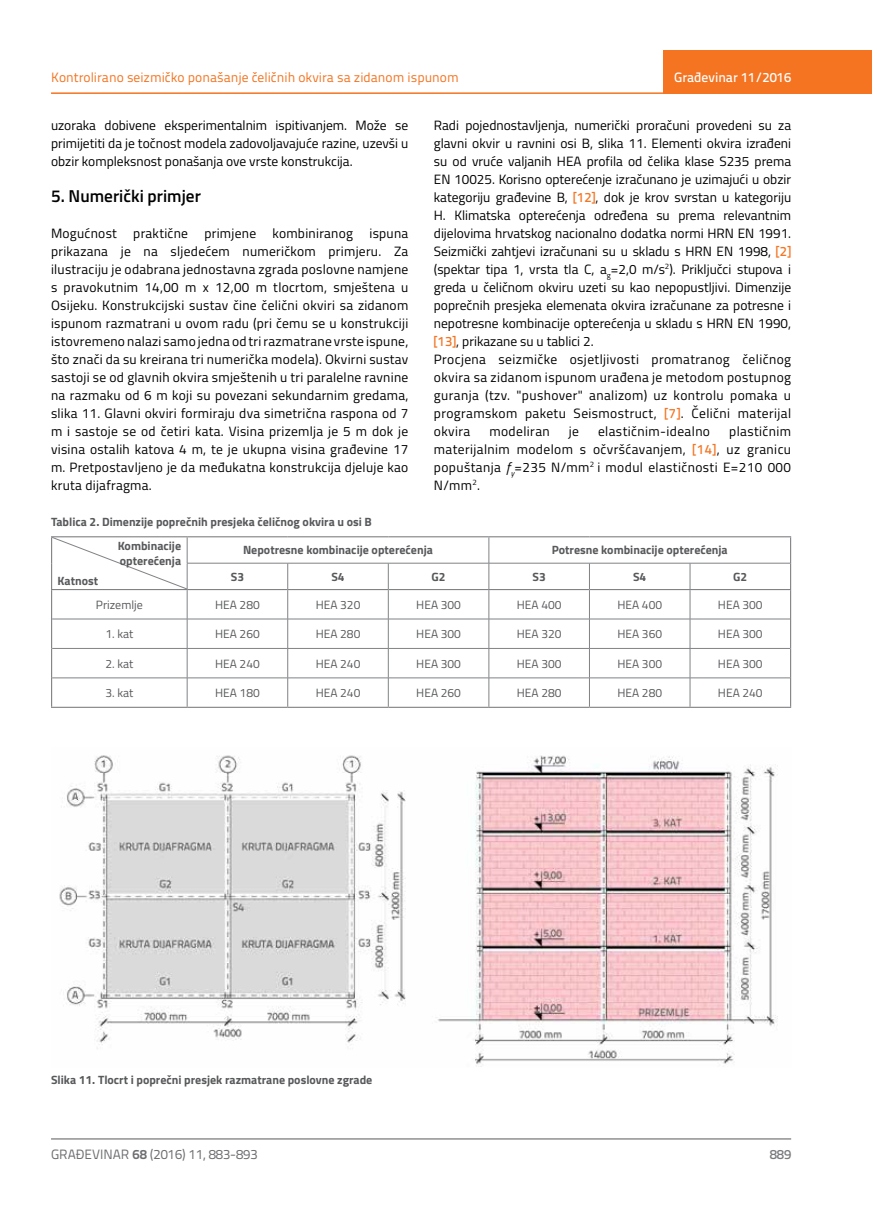
<style>
.page{position:relative;width:872px;height:1212px;background:#fff}
.page>*{position:absolute;margin:0;border:0;box-sizing:border-box;transform-origin:0 0}
.t1{font:600 17.25px "Titillium";color:#000}
.t2{font:13.5px/18px "Titillium";color:#000;text-align:justify}
.t3{font:13.5px "Titillium Text 22 L";color:#f47421}
.t4{font:13.5px "Titillium Text 22 L";color:#6d6e71}
.t5{font:13.5px "Titillium";letter-spacing:.03em;color:#000}
.t6{font:500 13.5px "Titillium Text 22 L";color:#fff}
.t7{font:500 13.5px "Titillium Text 22 L";color:#797a7d}
.t8{font:700 12px/15px "Titillium";color:#58595b}
.t9{font:12px "Titillium";color:#58595b}
.s1{font-family:"Titillium Text 22 L";font-weight:500;color:#f47421}
.s2{font-style:italic}
.s3{font-weight:700}
</style>
<div class="page">
<hr style="left:51px;top:92px;width:821px;height:2px;background:#f47421">
<div style="left:663px;top:50px;width:209px;height:44px;background:#f47421"></div>
<hr style="left:51px;top:1139px;width:740px;height:1px;background:#58595b">
<hr style="left:187px;top:563px;width:101px;height:1px;background:#808285">
<hr style="left:288px;top:563px;width:100px;height:1px;background:#808285">
<hr style="left:388px;top:563px;width:101px;height:1px;background:#808285">
<hr style="left:489px;top:563px;width:100px;height:1px;background:#808285">
<hr style="left:589px;top:563px;width:101px;height:1px;background:#808285">
<hr style="left:690px;top:563px;width:100px;height:1px;background:#808285">
<hr style="left:187px;top:619px;width:101px;height:1px;background:#808285">
<hr style="left:288px;top:619px;width:100px;height:1px;background:#808285">
<hr style="left:388px;top:619px;width:101px;height:1px;background:#808285">
<hr style="left:489px;top:619px;width:100px;height:1px;background:#808285">
<hr style="left:589px;top:619px;width:101px;height:1px;background:#808285">
<hr style="left:690px;top:619px;width:100px;height:1px;background:#808285">
<hr style="left:187px;top:648px;width:101px;height:1px;background:#808285">
<hr style="left:288px;top:648px;width:100px;height:1px;background:#808285">
<hr style="left:388px;top:648px;width:101px;height:1px;background:#808285">
<hr style="left:489px;top:648px;width:100px;height:1px;background:#808285">
<hr style="left:589px;top:648px;width:101px;height:1px;background:#808285">
<hr style="left:690px;top:648px;width:100px;height:1px;background:#808285">
<hr style="left:187px;top:678px;width:101px;height:1px;background:#808285">
<hr style="left:288px;top:678px;width:100px;height:1px;background:#808285">
<svg style="left:287px;top:563px;width:1px;height:144px"></svg>
<hr style="left:388px;top:678px;width:101px;height:1px;background:#808285">
<svg style="left:388px;top:563px;width:1px;height:144px"></svg>
<hr style="left:489px;top:678px;width:100px;height:1px;background:#808285">
<svg style="left:488px;top:537px;width:1px;height:170px"></svg>
<hr style="left:589px;top:678px;width:101px;height:1px;background:#808285">
<svg style="left:589px;top:563px;width:1px;height:144px"></svg>
<hr style="left:690px;top:678px;width:100px;height:1px;background:#808285">
<svg style="left:690px;top:563px;width:1px;height:144px"></svg>
<hr style="left:790px;top:648px;width:1px;height:30px;background:#808285">
<svg style="left:790px;top:678px;width:1px;height:29px"></svg>
<hr style="left:51px;top:707px;width:136px;height:1px;background:#808285">
<hr style="left:187px;top:707px;width:101px;height:1px;background:#808285">
<hr style="left:288px;top:707px;width:100px;height:1px;background:#808285">
<hr style="left:388px;top:707px;width:101px;height:1px;background:#808285">
<hr style="left:489px;top:707px;width:100px;height:1px;background:#808285">
<hr style="left:589px;top:707px;width:101px;height:1px;background:#808285">
<hr style="left:690px;top:707px;width:101px;height:1px;background:#808285">
<hr style="left:187px;top:536px;width:101px;height:1px;background:#808285">
<hr style="left:288px;top:536px;width:100px;height:1px;background:#808285">
<hr style="left:388px;top:536px;width:101px;height:1px;background:#808285">
<hr style="left:489px;top:536px;width:100px;height:1px;background:#808285">
<hr style="left:589px;top:536px;width:101px;height:1px;background:#808285">
<hr style="left:690px;top:536px;width:101px;height:1px;background:#808285">
<svg style="left:790px;top:537px;width:1px;height:111px"></svg>
<hr style="left:187px;top:589px;width:101px;height:1px;background:#808285">
<hr style="left:288px;top:589px;width:100px;height:1px;background:#808285">
<hr style="left:388px;top:589px;width:101px;height:1px;background:#808285">
<hr style="left:489px;top:589px;width:100px;height:1px;background:#808285">
<hr style="left:589px;top:589px;width:101px;height:1px;background:#808285">
<hr style="left:690px;top:589px;width:101px;height:1px;background:#808285">
<hr style="left:51px;top:536px;width:136px;height:1px;background:#808285">
<svg style="left:51px;top:537px;width:137px;height:170px"></svg>
<img style="left:59px;top:755px;width:719px;height:312px">
<p class="t3" style="left:51px;top:68px;width:409px">Kontrolirano seizmičko ponašanje čeličnih okvira sa zidanom ispunom</p>
<p class="t2" style="left:51px;top:115px;width:359px">uzoraka dobivene eksperimentalnim ispitivanjem. Može se primijetiti da je točnost modela zadovoljavajuće razine, uzevši u obzir kompleksnost ponašanja ove vrste konstrukcija.</p>
<p class="t1" style="left:51px;top:183px;width:151px">5. Numerički primjer</p>
<p class="t2" style="left:51px;top:223px;width:359px">Mogućnost praktične primjene kombiniranog ispuna prikazana je na sljedećem numeričkom primjeru. Za ilustraciju je odabrana jednostavna zgrada poslovne namjene s pravokutnim 14,00 m x 12,00 m tlocrtom, smještena u Osijeku. Konstrukcijski sustav čine čelični okviri sa zidanom ispunom razmatrani u ovom radu (pri čemu se u konstrukciji istovremeno nalazi samo jedna od tri razmatrane vrste ispune, što znači da su kreirana tri numerička modela). Okvirni sustav sastoji se od glavnih okvira smještenih u tri paralelne ravnine na razmaku od 6 m koji su povezani sekundarnim gredama, slika 11. Glavni okviri formiraju dva simetrična raspona od 7 m i sastoje se od četiri kata. Visina prizemlja je 5 m dok je visina ostalih katova 4 m, te je ukupna visina građevine 17 m. Pretpostavljeno je da međukatna konstrukcija djeluje kao kruta dijafragma.</p>
<p class="t6" style="left:674px;top:67px;width:118px">Građevinar 11/2016</p>
<p class="t2" style="left:434px;top:115px;width:359px;text-align:left">Radi pojednostavljenja, numerički proračuni provedeni su za glavni okvir u ravnini osi B, slika 11. Elementi okvira izrađeni su od vruće valjanih HEA profila od čelika klase S235 prema EN 10025. Korisno opterećenje izračunano je uzimajući u obzir kategoriju građevine B, <span class="s1">[12]</span>, dok je krov svrstan u kategoriju H. Klimatska opterećenja određena su prema relevantnim dijelovima hrvatskog nacionalno dodatka normi HRN EN 1991.<br>Seizmički zahtjevi izračunani su u skladu s HRN EN 1998, <span class="s1">[2] </span>(spektar tipa 1, vrsta tla C, a<sub>g</sub>=2,0 m/s<sup>2</sup>). Priključci stupova i greda u čeličnom okviru uzeti su kao nepopustljivi. Dimenzije poprečnih presjeka elemenata okvira izračunane za potresne i nepotresne kombinacije opterećenja u skladu s HRN EN 1990, <span class="s1">[13]</span>, prikazane su u tablici 2.<br>Procjena seizmičke osjetljivosti promatranog čeličnog okvira sa zidanom ispunom urađena je metodom postupnog guranja (tzv. "pushover" analizom) uz kontrolu pomaka u programskom paketu Seismostruct, <span class="s1">[7]</span>. Čelični materijal okvira</p>
<p class="t2" style="left:434px;top:421px;width:359px;text-indent:295px">plastičnim materijalnim modelom s očvršćavanjem, <span class="s1">[14]</span>, uz granicu popuštanja <span class="s2">f</span><sub>y</sub>=235 N/mm<sup>2</sup> i modul elastičnosti E=210 000<br>N/mm<sup>2</sup>.</p>
<p class="t5" style="left:489px;top:421px;width:62px">modeliran</p>
<p class="t2" style="left:569px;top:421px;width:12px">je</p>
<p class="t5" style="left:598px;top:421px;width:114px">elastičnim-idealno</p>
<p class="t8" style="left:51px;top:514px;width:322px">Tablica 2. Dimenzije poprečnih presjeka čeličnog okvira u osi B</p>
<p class="t8" style="left:58px;top:572px;width:42px">Katnost</p>
<p class="t8" style="left:118px;top:538px;width:65px">Kombinacije opterećenja</p>
<p class="t8" style="left:243px;top:542px;width:191px">Nepotresne kombinacije opterećenja</p>
<p class="t8" style="left:552px;top:542px;width:177px">Potresne kombinacije opterećenja</p>
<p class="t8" style="left:231px;top:568px;width:15px">S3</p>
<p class="t8" style="left:331px;top:568px;width:15px">S4</p>
<p class="t8" style="left:431px;top:568px;width:16px">G2</p>
<p class="t8" style="left:532px;top:568px;width:15px">S3</p>
<p class="t8" style="left:633px;top:568px;width:15px">S4</p>
<p class="t8" style="left:733px;top:568px;width:16px">G2</p>
<p class="t9" style="left:96px;top:596px;width:48px">Prizemlje</p>
<p class="t9" style="left:215px;top:596px;width:46px">HEA 280</p>
<p class="t9" style="left:316px;top:596px;width:46px">HEA 320</p>
<p class="t9" style="left:416px;top:596px;width:46px">HEA 300</p>
<p class="t9" style="left:517px;top:596px;width:46px">HEA 400</p>
<p class="t9" style="left:617px;top:596px;width:46px">HEA 400</p>
<p class="t9" style="left:718px;top:596px;width:46px">HEA 300</p>
<p class="t9" style="left:105px;top:625px;width:29px">1. kat</p>
<p class="t9" style="left:215px;top:625px;width:46px">HEA 260</p>
<p class="t9" style="left:316px;top:625px;width:46px">HEA 280</p>
<p class="t9" style="left:416px;top:625px;width:46px">HEA 300</p>
<p class="t9" style="left:517px;top:625px;width:46px">HEA 320</p>
<p class="t9" style="left:617px;top:625px;width:46px">HEA 360</p>
<p class="t9" style="left:718px;top:625px;width:46px">HEA 300</p>
<p class="t9" style="left:105px;top:655px;width:29px">2. kat</p>
<p class="t9" style="left:215px;top:655px;width:46px">HEA 240</p>
<p class="t9" style="left:316px;top:655px;width:46px">HEA 240</p>
<p class="t9" style="left:416px;top:655px;width:46px">HEA 300</p>
<p class="t9" style="left:517px;top:655px;width:46px">HEA 300</p>
<p class="t9" style="left:617px;top:655px;width:46px">HEA 300</p>
<p class="t9" style="left:718px;top:655px;width:46px">HEA 300</p>
<p class="t9" style="left:105px;top:684px;width:29px">3. kat</p>
<p class="t9" style="left:215px;top:684px;width:46px">HEA 180</p>
<p class="t9" style="left:316px;top:684px;width:46px">HEA 240</p>
<p class="t9" style="left:416px;top:684px;width:46px">HEA 260</p>
<p class="t9" style="left:517px;top:684px;width:46px">HEA 280</p>
<p class="t9" style="left:617px;top:684px;width:46px">HEA 280</p>
<p class="t9" style="left:718px;top:684px;width:46px">HEA 240</p>
<p class="t8" style="left:51px;top:1072px;width:323px">Slika 11. Tlocrt i poprečni presjek razmatrane poslovne zgrade</p>
<p class="t4" style="left:51px;top:1144px;width:208px">GRAĐEVINAR <span class="s3">68</span> (2016) 11, 883-893</p>
<p class="t7" style="left:769px;top:1144px;width:23px">889</p>
</div>
